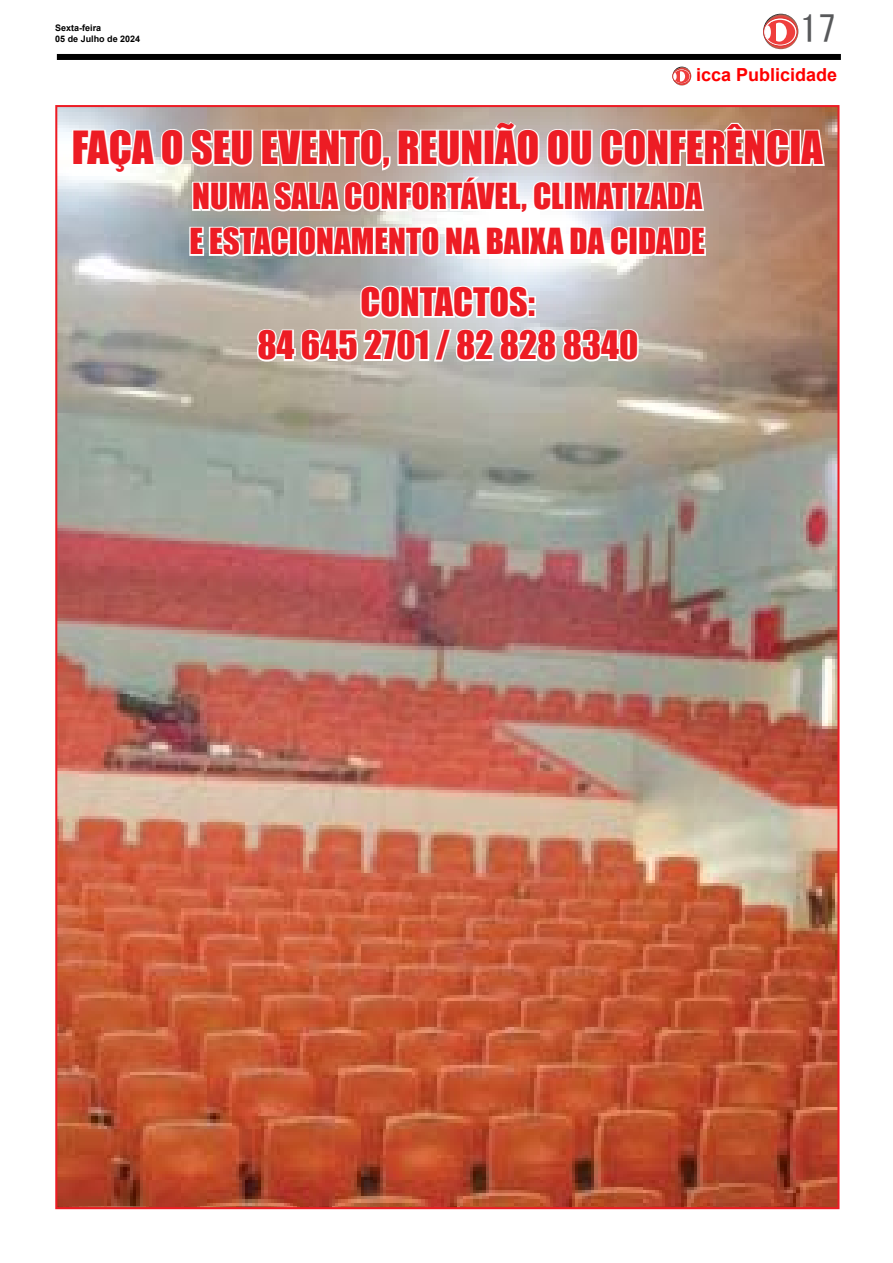
<style>
.page{position:relative;width:893px;height:1263px;background:#fff}
.page>*{position:absolute;margin:0;border:0;box-sizing:border-box;transform-origin:0 0}
.t1{font:42px "Impact";color:#ed1c24}
.t2{font:36px/43.2px "Impact";color:#ed1c24;text-align:center}
.t3{font:36px "MS Gothic";color:#58595b}
.t4{font:33px/45px "Impact";color:#ed1c24}
.t5{font:700 18px "Arial";color:#fe0000}
.t6{font:700 9px/10.8px "Arial";color:#000}
</style>
<div class="page">
<div style="left:57px;top:54px;width:784px;height:6px;background:#000"></div>
<svg style="left:763px;top:14px;width:35px;height:35px"></svg>
<svg style="left:764px;top:18px;width:33px;height:28px"></svg>
<div style="left:763px;top:18px;width:34px;height:28px;border:1px solid #d9322f;border-radius:50%"></div>
<div style="left:765px;top:20px;width:30px;height:25px;background:#ef3e3d;border-radius:50%"></div>
<div style="left:765px;top:26px;width:6px;height:13px;background:#fff;border-radius:50%"></div>
<div style="left:772px;top:23px;width:15px;height:19px;background:#fff;border-radius:50%"></div>
<hr style="left:772px;top:22px;width:4px;height:20px;background:#ef3e3d">
<img style="left:58px;top:108px;width:778px;height:1098px">
<div style="left:789px;top:130px;width:12px;height:36px;border:3px solid #fff"></div>
<svg style="left:798px;top:111px;width:28px;height:56px"></svg>
<svg style="left:70px;top:111px;width:721px;height:253px"></svg>
<svg style="left:672px;top:67px;width:19px;height:18px"></svg>
<div style="left:673px;top:69px;width:18px;height:15px;border:1px solid #d9322f;border-radius:50%"></div>
<svg style="left:674px;top:70px;width:16px;height:13px"></svg>
<svg style="left:677px;top:71px;width:8px;height:10px"></svg>
<svg style="left:673px;top:71px;width:6px;height:11px"></svg>
<p class="t6" style="left:55px;top:23px;width:87px">Sexta-feira<br>05 de Julho de 2024</p>
<p class="t3" style="left:800px;top:11px;width:37px">17</p>
<p class="t5" style="left:696px;top:63px;width:143px">icca Publicidade</p>
<p class="t1" style="left:72px;top:115px;width:753px">FAÇA O SEU EVENTO, REUNIÃO OU CONFERÊNCIA</p>
<p class="t4" style="left:189px;top:173px;width:517px">NUMA SALA CONFORTÁVEL, CLIMATIZADA<br>E ESTACIONAMENTO NA BAIXA DA CIDADE</p>
<p class="t2" style="left:257px;top:280px;width:383px">CONTACTOS:<br>84 645 2701 / 82 828 8340</p>
</div>
